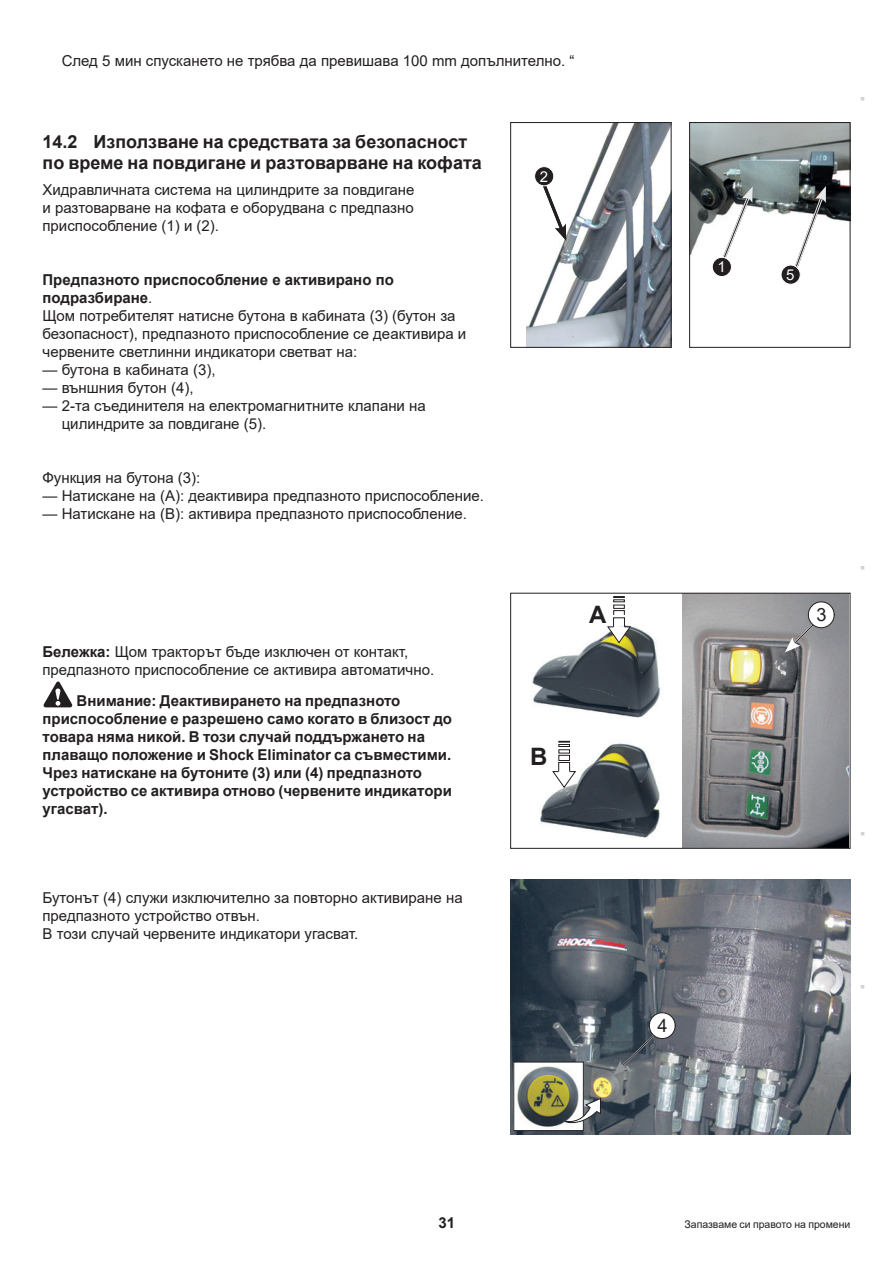
<style>
.page{position:relative;width:893px;height:1263px;background:#fff}
.page>*{position:absolute;margin:0;border:0;box-sizing:border-box;transform-origin:0 0}
.t1{font:700 24px "Arial";color:#231f20}
.t2{font:18.15px "Arial";color:#231f20}
.t3{font:700 18px/21px "Arial";color:#231f20}
.Texte_10{font:15px/18px "Arial";color:#231f20}
.Attention{font:700 15px/18px "Arial";color:#231f20}
.Note{font:15px/18px "Arial";color:#231f20}
.Texte_10-2{font:700 15px/18px "Arial";color:#231f20}
.t4{font:15px "Arial";color:#fff}
.Pied_Page_Droit{font:10.5px "Arial";color:#231f20}
.Texte_code{font:7.5px "Arial";color:#d1d2d4}
.s1{font-weight:400}
.s2{font-weight:700}
</style>
<div class="page">
<img style="left:691px;top:124px;width:157px;height:130px">
<div style="left:689px;top:122px;width:161px;height:226px;border:1px solid #231f20"></div>
<img style="left:527px;top:124px;width:142px;height:222px">
<div style="left:510px;top:122px;width:161px;height:226px;border:1px solid #231f20"></div>
<svg style="left:538px;top:176px;width:28px;height:65px"></svg>
<div style="left:535px;top:167px;width:19px;height:19px;background:#231f20;border-radius:50%"></div>
<div style="left:534px;top:166px;width:20px;height:20px;border:1px solid #fff;border-radius:50%"></div>
<svg style="left:718px;top:186px;width:35px;height:72px"></svg>
<div style="left:712px;top:257px;width:19px;height:19px;background:#231f20;border-radius:50%"></div>
<div style="left:712px;top:257px;width:20px;height:20px;border:1px solid #fff;border-radius:50%"></div>
<svg style="left:791px;top:186px;width:35px;height:88px"></svg>
<div style="left:781px;top:265px;width:19px;height:19px;background:#231f20;border-radius:50%"></div>
<div style="left:781px;top:265px;width:19px;height:19px;border:1px solid #fff;border-radius:50%"></div>
<svg style="left:44px;top:681px;width:28px;height:26px"></svg>
<img style="left:683px;top:595px;width:165px;height:252px">
<div style="left:613px;top:610px;width:12px;height:6px;border:1px solid #231f20"></div>
<div style="left:613px;top:605px;width:12px;height:4px;border:1px solid #231f20"></div>
<svg style="left:613px;top:596px;width:12px;height:12px"></svg>
<img style="left:532px;top:615px;width:128px;height:103px">
<svg style="left:606px;top:626px;width:25px;height:18px"></svg>
<div style="left:613px;top:617px;width:12px;height:10px;background:#fff;border:1px solid #231f20"></div>
<img style="left:540px;top:740px;width:120px;height:98px">
<svg style="left:552px;top:771px;width:25px;height:17px"></svg>
<div style="left:558px;top:762px;width:12px;height:10px;background:#fff;border:1px solid #231f20"></div>
<div style="left:559px;top:755px;width:10px;height:5px;background:#fff"></div>
<div style="left:558px;top:755px;width:12px;height:6px;border:1px solid #231f20"></div>
<svg style="left:558px;top:741px;width:12px;height:12px"></svg>
<div style="left:510px;top:593px;width:340px;height:256px;border:1px solid #231f20"></div>
<svg style="left:785px;top:600px;width:50px;height:52px"></svg>
<img style="left:510px;top:879px;width:340px;height:255px">
<img style="left:516px;top:1064px;width:65px;height:65px">
<svg style="left:565px;top:1098px;width:36px;height:28px"></svg>
<svg style="left:613px;top:1011px;width:63px;height:64px;background:#6d757c"></svg>
<p class="Texte_10" style="left:62px;top:52px;width:514px">След 5 мин спускането не трябва да превишава 100 mm допълнително. “</p>
<p class="t3" style="left:43px;top:131px;width:441px">14.2 Използване на средствата за безопасност по време на повдигане и разтоварване на кофата</p>
<p class="Texte_10" style="left:43px;top:181px;width:373px;text-align:justify">Хидравличната система на цилиндрите за повдигане и разтоварване на кофата е оборудвана с предпазно приспособление (1) и (2).</p>
<p class="Texte_10-2" style="left:43px;top:271px;width:353px">Предпазното приспособление е активирано по подразбиране<span class="s1">.</span></p>
<p class="Texte_10" style="left:43px;top:307px;width:425px">Щом потребителят натисне бутона в кабината (3) (бутон за безопасност), предпазното приспособление се деактивира и червените светлинни индикатори светват на:</p>
<p class="Texte_10" style="left:43px;top:361px;width:175px">— бутона в кабината (3),</p>
<p class="Texte_10" style="left:43px;top:379px;width:153px">— външния бутон (4),</p>
<p class="Texte_10" style="left:62px;top:397px;width:366px;text-indent:-19px">— 2-та съединителя на електромагнитните клапани на цилиндрите за повдигане (5).</p>
<p class="Texte_10" style="left:43px;top:469px;width:159px">Функция на бутона (3):</p>
<p class="Texte_10" style="left:43px;top:487px;width:443px">— Натискане на (A): деактивира предпазното приспособление.</p>
<p class="Texte_10" style="left:43px;top:505px;width:426px">— Натискане на (B): активира предпазното приспособление.</p>
<p class="t4" style="left:540px;top:166px;width:10px">2</p>
<p class="Note" style="left:43px;top:643px;width:393px"><span class="s2">Бележка:</span> Щом тракторът бъде изключен от контакт, предпазното приспособление се активира автоматично.</p>
<p class="Attention" style="left:43px;top:692px;width:411px;text-indent:34px">Внимание: Деактивирането на предпазното приспособление е разрешено само когато в близост до товара няма никой. В този случай поддържането на плаващо положение и Shock Eliminator са съвместими.<br>Чрез натискане на бутоните (3) или (4) предпазното устройство се активира отново (червените индикатори угасват).</p>
<p class="Texte_10" style="left:43px;top:888px;width:422px">Бутонът (4) служи изключително за повторно активиране на предпазното устройство отвън.</p>
<p class="Texte_10" style="left:43px;top:924px;width:317px">В този случай червените индикатори угасват.</p>
<p class="t1" style="left:589px;top:597px;width:19px">A</p>
<p class="t1" style="left:530px;top:740px;width:19px">B</p>
<p class="t2" style="left:657px;top:1013px;width:12px">4</p>
<p class="t4" style="left:717px;top:257px;width:10px">1</p>
<p class="Texte_code" style="left:857px;top:101px;width:6px;rotate:-90deg">■</p>
<p class="t4" style="left:786px;top:264px;width:10px">5</p>
<p class="t2" style="left:816px;top:602px;width:12px">3</p>
<p class="Texte_code" style="left:857px;top:570px;width:6px;rotate:-90deg">■</p>
<p class="Texte_code" style="left:857px;top:836px;width:6px;rotate:-90deg">■</p>
<p class="Texte_code" style="left:857px;top:989px;width:6px;rotate:-90deg">■</p>
<p class="Attention" style="left:438px;top:1213px;width:18px">31</p>
<p class="Pied_Page_Droit" style="left:684px;top:1217px;width:167px">Запазваме си правото на промени</p>
</div>
